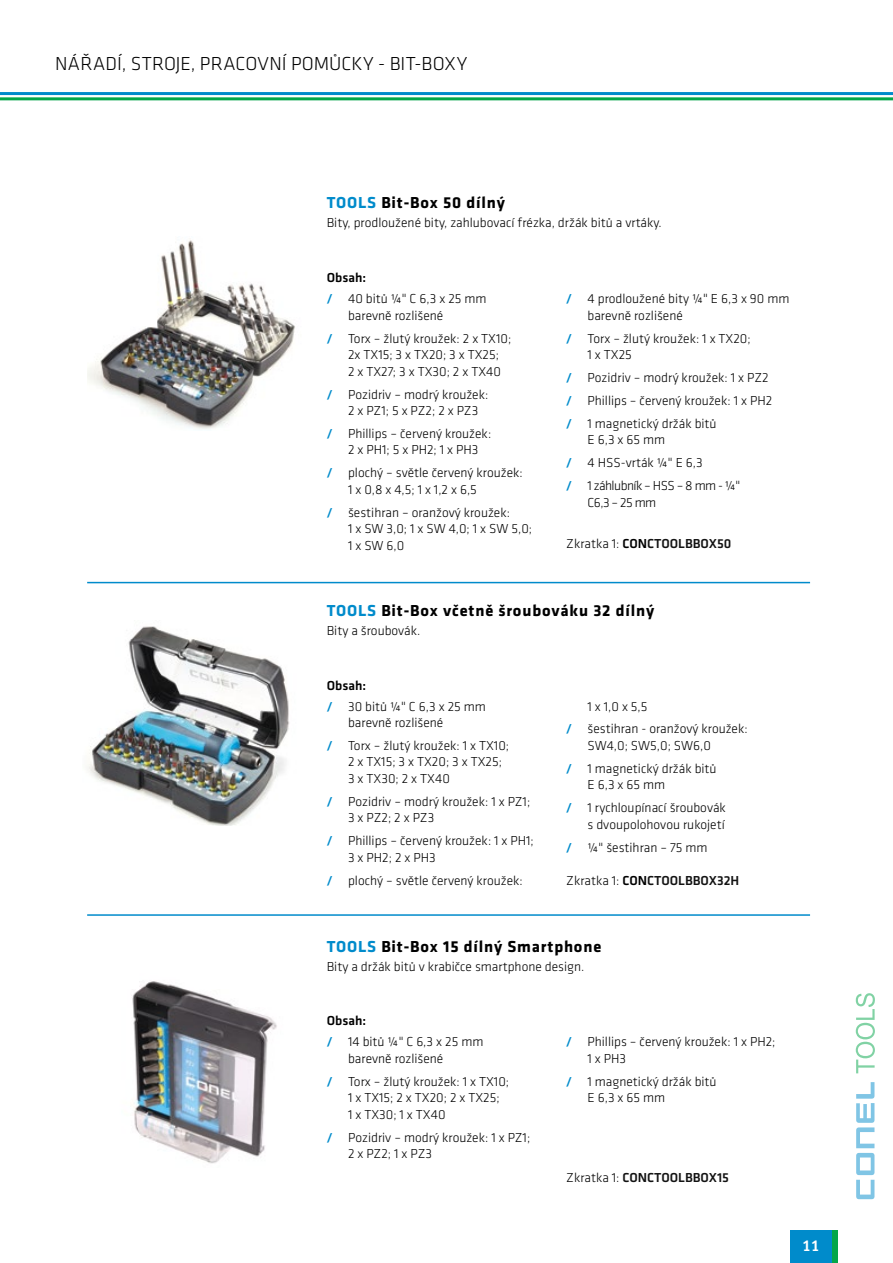
<style>
.page{position:relative;width:893px;height:1263px;background:#fff}
.page>*{position:absolute;margin:0;border:0;box-sizing:border-box;transform-origin:0 0}
.t1{font:300 19.5px "GC Klavika";letter-spacing:.015em;color:#000}
.t2{font:700 16.5px "GC Klavika";letter-spacing:.05em;color:#000}
.t3{font:700 15.75px "ITC Officina Sans CE";color:#fff}
.t4{font:300 13.5px/16.5px "GC Klavika";color:#000}
.t5{font:500 13.5px "GC Klavika";color:#131313}
.t6{font:300 13.5px/23px "GC Klavika";letter-spacing:-.04em;color:#000}
.t7{font:500 13.5px "GC Klavika";color:#000}
.s1{color:#008bcb}
.s2{font-family:"Lato";font-weight:900;font-size:12px;color:#008bcb}
.s3{font-weight:300;color:#000}
.s4{color:#000}
</style>
<div class="page">
<div style="left:790px;top:1230px;width:42px;height:33px;background:#008bcb"></div>
<hr style="left:0;top:92px;width:893px;height:3px;background:#008bcb">
<hr style="left:0;top:97px;width:893px;height:3px;background:#04a64a">
<div style="left:832px;top:1230px;width:6px;height:33px;background:#04a64a"></div>
<svg style="left:856px;top:993px;width:19px;height:80px"></svg>
<svg style="left:856px;top:1082px;width:18px;height:117px"></svg>
<hr style="left:87px;top:582px;width:723px;height:1px;background:#008bcb">
<hr style="left:87px;top:914px;width:723px;height:2px;background:#008bcb">
<img style="left:87px;top:240px;width:208px;height:189px">
<img style="left:88px;top:626px;width:202px;height:200px">
<img style="left:132px;top:981px;width:145px;height:183px">
<h1 class="t1" style="left:55px;top:52px;width:181px">Nářadí, stroje, pracovn</h1>
<h1 class="t1" style="left:282px;top:52px;width:152px">í pomůcky - bit-box</h1>
<h1 class="t1" style="left:457px;top:52px;width:12px">y</h1>
<p class="t2" style="left:327px;top:191px;width:180px"><span class="s1">TOOLS</span> Bit-Box 50 dílný</p>
<p class="t4" style="left:327px;top:214px;width:337px">Bity, prodloužené bity, zahlubovací frézka, držák bitů a vrtáky.</p>
<p class="t7" style="left:327px;top:269px;width:41px">Obsah:</p>
<p class="t4" style="left:348px;top:290px;width:140px;text-indent:-21px"><span class="s2">/</span> 40 bitů ¼" C 6,3 x 25 mm barevně rozlišené</p>
<p class="t4" style="left:348px;top:330px;width:165px;text-indent:-21px"><span class="s2">/</span> Torx – žlutý kroužek: 2 x TX10;<br>2x TX15; 3 x TX20; 3 x TX25;<br>2 x TX27; 3 x TX30; 2 x TX40</p>
<p class="t4" style="left:348px;top:386px;width:142px;text-indent:-21px"><span class="s2">/</span> Pozidriv – modrý kroužek:<br>2 x PZ1; 5 x PZ2; 2 x PZ3</p>
<p class="t4" style="left:348px;top:425px;width:145px;text-indent:-21px"><span class="s2">/</span> Phillips – červený kroužek:<br>2 x PH1; 5 x PH2; 1 x PH3</p>
<p class="t4" style="left:348px;top:464px;width:176px;text-indent:-21px"><span class="s2">/</span> plochý – světle červený kroužek:<br>1 x 0,8 x 4,5; 1 x 1,2 x 6,5</p>
<p class="t4" style="left:348px;top:504px;width:186px;text-indent:-21px"><span class="s2">/</span> šestihran – oranžový kroužek:<br>1 x SW 3,0; 1 x SW 4,0; 1 x SW 5,0;<br>1 x SW 6,0</p>
<p class="t4" style="left:587px;top:290px;width:203px;text-indent:-21px"><span class="s2">/</span> 4 prodloužené bity ¼" E 6,3 x 90 mm barevně rozlišené</p>
<p class="t4" style="left:587px;top:330px;width:165px;text-indent:-21px"><span class="s2">/</span> Torx – žlutý kroužek: 1 x TX20;<br>1 x TX25</p>
<p class="t4" style="left:566px;top:366px;width:207px;line-height:23px"><span class="s2">/</span> Pozidriv – modrý kroužek: 1 x PZ2 <span class="s2">/</span> Phillips – červený kroužek: 1 x PH2 <span class="s2">/</span> 1 magnetický držák bitů</p>
<p class="t6" style="left:566px;top:428px;width:175px;text-indent:21px">E 6,3 x 65 mm<br><span class="s2">/</span> 4 HSS-vrták ¼" E 6,3<br><span class="s2">/</span> 1 záhlubník – HSS – 8 mm - ¼"</p>
<p class="t4" style="left:587px;top:494px;width:70px">C6,3 – 25 mm</p>
<p class="t5" style="left:566px;top:534px;width:167px"><span class="s3">Zkratka 1:</span> <span class="s4">CON</span>CTOOLBBOX50</p>
<p class="t2" style="left:327px;top:599px;width:329px"><span class="s1">TOOLS</span> Bit-Box včetně šroubováku 32 dílný</p>
<p class="t4" style="left:327px;top:622px;width:95px">Bity a šroubovák.</p>
<p class="t7" style="left:327px;top:676px;width:41px">Obsah:</p>
<p class="t4" style="left:348px;top:698px;width:139px;text-indent:-21px"><span class="s2">/</span> 30 bitů ¼" C 6,3 x 25 mm barevně rozlišené</p>
<p class="t4" style="left:348px;top:737px;width:163px;text-indent:-21px"><span class="s2">/</span> Torx – žlutý kroužek: 1 x TX10;<br>2 x TX15; 3 x TX20; 3 x TX25;<br>3 x TX30; 2 x TX40</p>
<p class="t4" style="left:348px;top:793px;width:184px;text-indent:-21px"><span class="s2">/</span> Pozidriv – modrý kroužek: 1 x PZ1;<br>3 x PZ2; 2 x PZ3</p>
<p class="t4" style="left:348px;top:832px;width:187px;text-indent:-21px"><span class="s2">/</span> Phillips – červený kroužek: 1 x PH1;<br>3 x PH2; 2 x PH3</p>
<p class="t4" style="left:327px;top:872px;width:198px"><span class="s2">/</span> plochý – světle červený kroužek:</p>
<p class="t4" style="left:566px;top:694px;width:183px;line-height:23px;text-indent:21px">1 x 1,0 x 5,5<br><span class="s2">/</span> šestihran - oranžový kroužek:</p>
<p class="t4" style="left:566px;top:734px;width:152px;line-height:23px;text-indent:21px">SW4,0; SW5,0; SW6,0 <span class="s2">/</span> 1 magnetický držák bitů</p>
<p class="t4" style="left:566px;top:773px;width:161px;line-height:23px;text-indent:21px">E 6,3 x 65 mm<br><span class="s2">/</span> 1 rychloupínací šroubovák</p>
<p class="t4" style="left:566px;top:812px;width:160px;line-height:23px;text-indent:21px">s dvoupolohovou rukojetí <span class="s2">/</span> ¼" šestihran – 75 mm</p>
<p class="t5" style="left:566px;top:871px;width:174px"><span class="s3">Zkratka 1:</span> <span class="s4">CON</span>CTOOLBBOX32H</p>
<p class="t2" style="left:327px;top:935px;width:276px"><span class="s1">TOOLS</span> Bit-Box 15 dílný Smartphone</p>
<p class="t4" style="left:327px;top:958px;width:259px">Bity a držák bitů v krabičce smartphone design.</p>
<p class="t7" style="left:327px;top:1012px;width:41px">Obsah:</p>
<p class="t4" style="left:348px;top:1033px;width:137px;text-indent:-21px"><span class="s2">/</span> 14 bitů ¼" C 6,3 x 25 mm barevně rozlišené</p>
<p class="t4" style="left:348px;top:1073px;width:163px;text-indent:-21px"><span class="s2">/</span> Torx – žlutý kroužek: 1 x TX10;<br>1 x TX15; 2 x TX20; 2 x TX25;<br>1 x TX30; 1 x TX40</p>
<p class="t4" style="left:348px;top:1129px;width:184px;text-indent:-21px"><span class="s2">/</span> Pozidriv – modrý kroužek: 1 x PZ1;<br>2 x PZ2; 1 x PZ3</p>
<p class="t4" style="left:587px;top:1033px;width:189px;text-indent:-21px"><span class="s2">/</span> Phillips – červený kroužek: 1 x PH2;<br>1 x PH3</p>
<p class="t4" style="left:587px;top:1073px;width:131px;text-indent:-21px"><span class="s2">/</span> 1 magnetický držák bitů<br>E 6,3 x 65 mm</p>
<p class="t5" style="left:566px;top:1168px;width:164px"><span class="s3">Zkratka 1:</span> CONCTOOLBBOX15</p>
<p class="t3" style="left:802px;top:1236px;width:19px">11</p>
</div>
